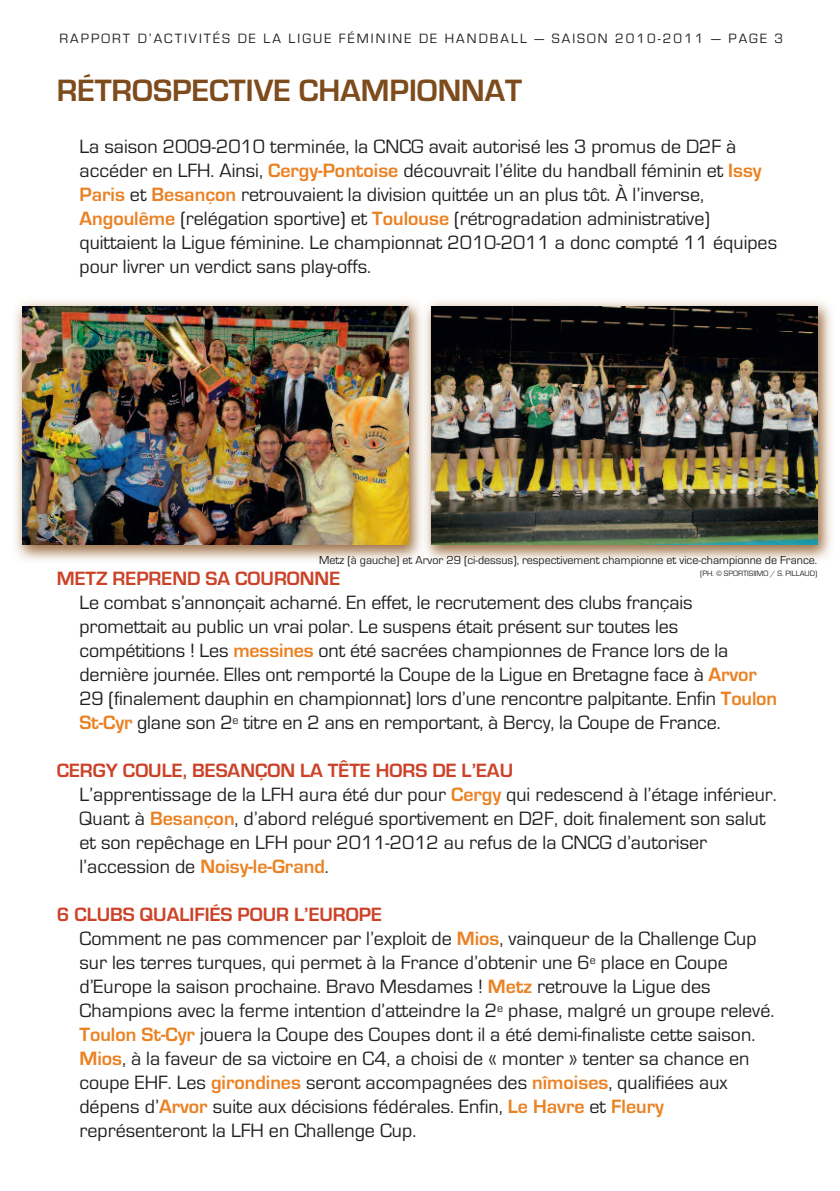
<style>
.page{position:relative;width:840px;height:1191px;background:#fff}
.page>*{position:absolute;margin:0;border:0;box-sizing:border-box;transform-origin:0 0}
.t1{font:700 32px "Eurostile";color:#7d4b1c}
.t2{font:20px/24px "Eurostile";color:#231f20}
.t3{font:700 20px "Eurostile";color:#cc4228}
.t4{font:14px "Eurostile";letter-spacing:.145em;color:#231f20}
.t5{font:12px "Eurostile";color:#231f20}
.t6{font:8px "Eurostile";color:#231f20}
.s1{font-weight:700;color:#ea8224}
.s2{font-weight:700;color:#cc4228}
</style>
<div class="page">
<img style="left:15px;top:301px;width:816px;height:260px">
<img style="left:431px;top:306px;width:385px;height:238px">
<img style="left:23px;top:306px;width:385px;height:238px">
<p class="t4" style="left:59px;top:30px;width:725px">RAPPORT D’ACTIVITÉS DE LA LIGUE FÉMININE DE HANDBALL — SAISON 2010-2011 — PAGE 3</p>
<h1 class="t1" style="left:57px;top:71px;width:466px">RÉTROSPECTIVE CHAMPIONNAT</h1>
<p class="t2" style="left:79px;top:134px;width:698px">La saison 2009-2010 terminée, la CNCG avait autorisé les 3 promus de D2F à accéder en LFH. Ainsi, <span class="s1">Cergy-Pontoise</span> découvrait l’élite du handball féminin et <span class="s1">Issy Paris</span> et <span class="s1">Besançon</span> retrouvaient la division quittée un an plus tôt. À l’inverse, <span class="s1">Angoulême</span> (relégation sportive) et <span class="s1">Toulouse</span> (rétrogradation administrative) quittaient la Ligue féminine. Le championnat 2010-2011 a donc compté 11 équipes pour livrer un verdict sans play-offs.</p>
<p class="t5" style="left:319px;top:552px;width:499px">Metz (à gauche) et Arvor 29 (ci-dessus), respectivement championne et vice-championne de France.</p>
<p class="t6" style="left:699px;top:568px;width:118px">(PH. © SPORTISIIMO / S. PILLAUD)</p>
<p class="t3" style="left:57px;top:566px;width:285px">METZ REPREND SA COURONNE</p>
<p class="t2" style="left:79px;top:590px;width:698px">Le combat s’annonçait acharné. En effet, le recrutement des clubs français promettait au public un vrai polar. Le suspens était présent sur toutes les compétitions ! Les <span class="s1">messines</span> ont été sacrées championnes de France lors de la dernière journée. Elles ont remporté la Coupe de la Ligue en Bretagne face à <span class="s1">Arvor </span>29 (finalement dauphin en championnat) lors d’une rencontre palpitante. Enfin <span class="s1">Toulon St-Cyr</span> glane son 2<sup>e</sup> titre en 2 ans en remportant, à Bercy, la Coupe de France.</p>
<p class="t2" style="left:79px;top:758px;width:698px;text-indent:-23px"><span class="s2">CERGY COULE, BESANÇON LA TÊTE HORS DE L’EAU<br></span>L’apprentissage de la LFH aura été dur pour <span class="s1">Cergy</span> qui redescend à l’étage inférieur.<br>Quant à <span class="s1">Besançon</span>, d’abord relégué sportivement en D2F, doit finalement son salut et son repêchage en LFH pour 2011-2012 au refus de la CNCG d’autoriser l’accession de <span class="s1">Noisy-le-Grand</span>.</p>
<p class="t2" style="left:79px;top:902px;width:696px;text-indent:-23px"><span class="s2">6 CLUBS QUALIFIÉS POUR L’EUROPE<br></span>Comment ne pas commencer par l’exploit de <span class="s1">Mios</span>, vainqueur de la Challenge Cup sur les terres turques, qui permet à la France d’obtenir une 6<sup>e</sup> place en Coupe d’Europe la saison prochaine. Bravo Mesdames ! <span class="s1">Metz</span> retrouve la Ligue des Champions avec la ferme intention d’atteindre la 2<sup>e</sup> phase, malgré un groupe relevé.<br><span class="s1">Toulon St-Cyr</span> jouera la Coupe des Coupes dont il a été demi-finaliste cette saison.<br><span class="s1">Mios</span>, à la faveur de sa victoire en C4, a choisi de « monter » tenter sa chance en coupe EHF. Les <span class="s1">girondines</span> seront accompagnées des <span class="s1">nîmoises</span>, qualifiées aux dépens d’<span class="s1">Arvor</span> suite aux décisions fédérales. Enfin, <span class="s1">Le Havre</span> et <span class="s1">Fleury </span>représenteront la LFH en Challenge Cup.</p>
</div>
